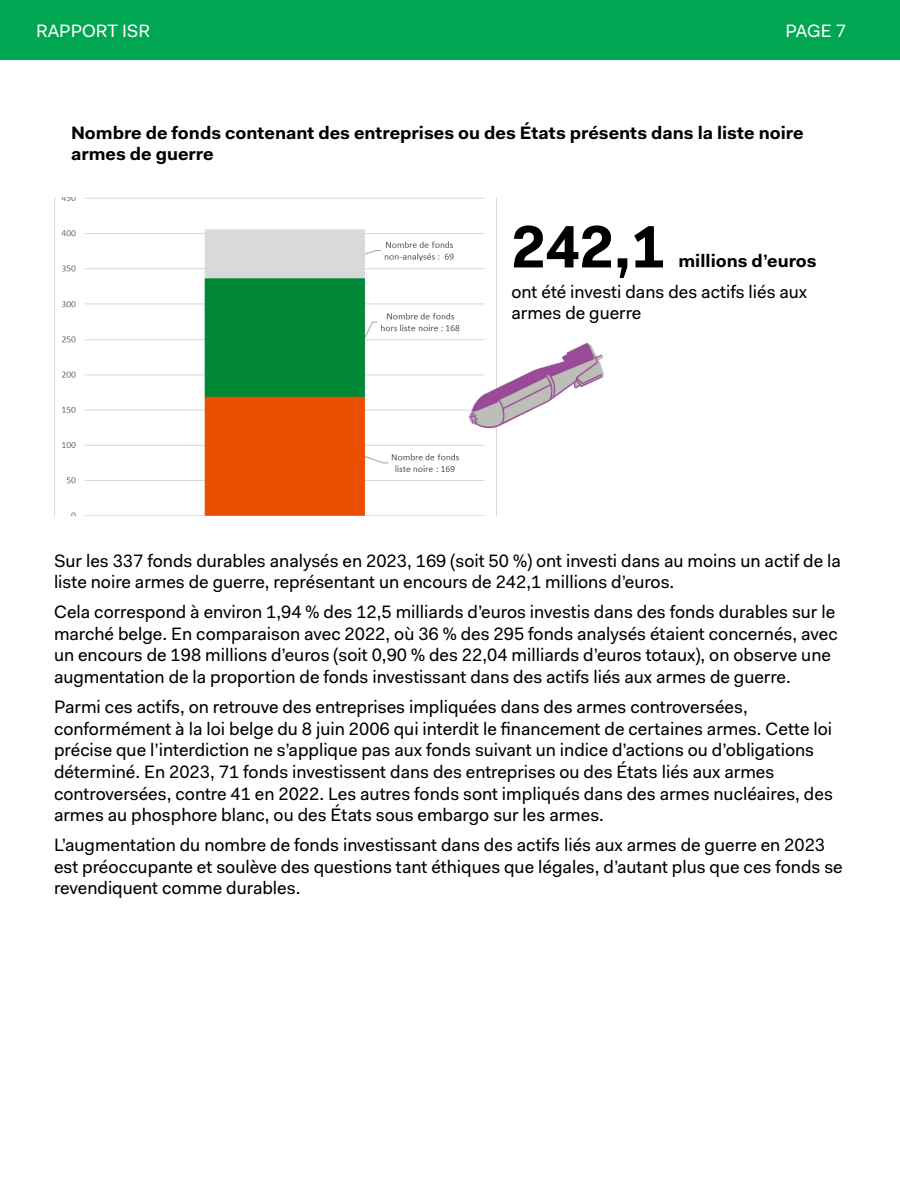
<style>
.page{position:relative;width:900px;height:1200px;background:#fff}
.page>*{position:absolute;margin:0;border:0;box-sizing:border-box;transform-origin:0 0}
.Paragraph_Style_1{font:700 60px "Fakt Pro";color:#000}
.Paragraph_Style_1-2{font:18px/21.6px "Fakt Pro";color:#000}
.Paragraph_Style_1-3{font:700 18px/21.6px "Fakt Pro";color:#000}
.t1{font:18px "Fakt Pro";color:#fff}
</style>
<div class="page">
<div style="left:0;top:0;width:900px;height:60px;background:#00a651"></div>
<img style="left:54px;top:198px;width:431px;height:318px">
<img style="left:450px;top:301px;width:154px;height:180px">
<p class="t1" style="left:36px;top:19px;width:116px">RAPPORT ISR</p>
<p class="t1" style="left:785px;top:19px;width:62px">PAGE 7</p>
<p class="Paragraph_Style_1-3" style="left:71px;top:122px;width:734px">Nombre de fonds contenant des entreprises ou des États présents dans la liste noire armes de guerre</p>
<p class="Paragraph_Style_1" style="left:512px;top:207px;width:155px">242,1</p>
<p class="Paragraph_Style_1-3" style="left:679px;top:250px;width:140px">millions d’euros</p>
<p class="Paragraph_Style_1-2" style="left:512px;top:280px;width:297px">ont été investi dans des actifs liés aux armes de guerre</p>
<p class="Paragraph_Style_1-2" style="left:54px;top:549px;width:788px">Sur les 337 fonds durables analysés en 2023, 169 (soit 50 %) ont investi dans au moins un actif de la liste noire armes de guerre, représentant un encours de 242,1 millions d’euros.</p>
<p class="Paragraph_Style_1-2" style="left:54px;top:601px;width:785px">Cela correspond à environ 1,94 % des 12,5 milliards d’euros investis dans des fonds durables sur le marché belge. En comparaison avec 2022, où 36 % des 295 fonds analysés étaient concernés, avec un encours de 198 millions d’euros (soit 0,90 % des 22,04 milliards d’euros totaux), on observe une augmentation de la proportion de fonds investissant dans des actifs liés aux armes de guerre.</p>
<p class="Paragraph_Style_1-2" style="left:54px;top:696px;width:780px">Parmi ces actifs, on retrouve des entreprises impliquées dans des armes controversées, conformément à la loi belge du 8 juin 2006 qui interdit le financement de certaines armes. Cette loi précise que l’interdiction ne s’applique pas aux fonds suivant un indice d’actions ou d’obligations déterminé. En 2023, 71 fonds investissent dans des entreprises ou des États liés aux armes controversées, contre 41 en 2022. Les autres fonds sont impliqués dans des armes nucléaires, des armes au phosphore blanc, ou des États sous embargo sur les armes.</p>
<p class="Paragraph_Style_1-2" style="left:54px;top:834px;width:790px">L’augmentation du nombre de fonds investissant dans des actifs liés aux armes de guerre en 2023 est préoccupante et soulève des questions tant éthiques que légales, d’autant plus que ces fonds se revendiquent comme durables.</p>
</div>
